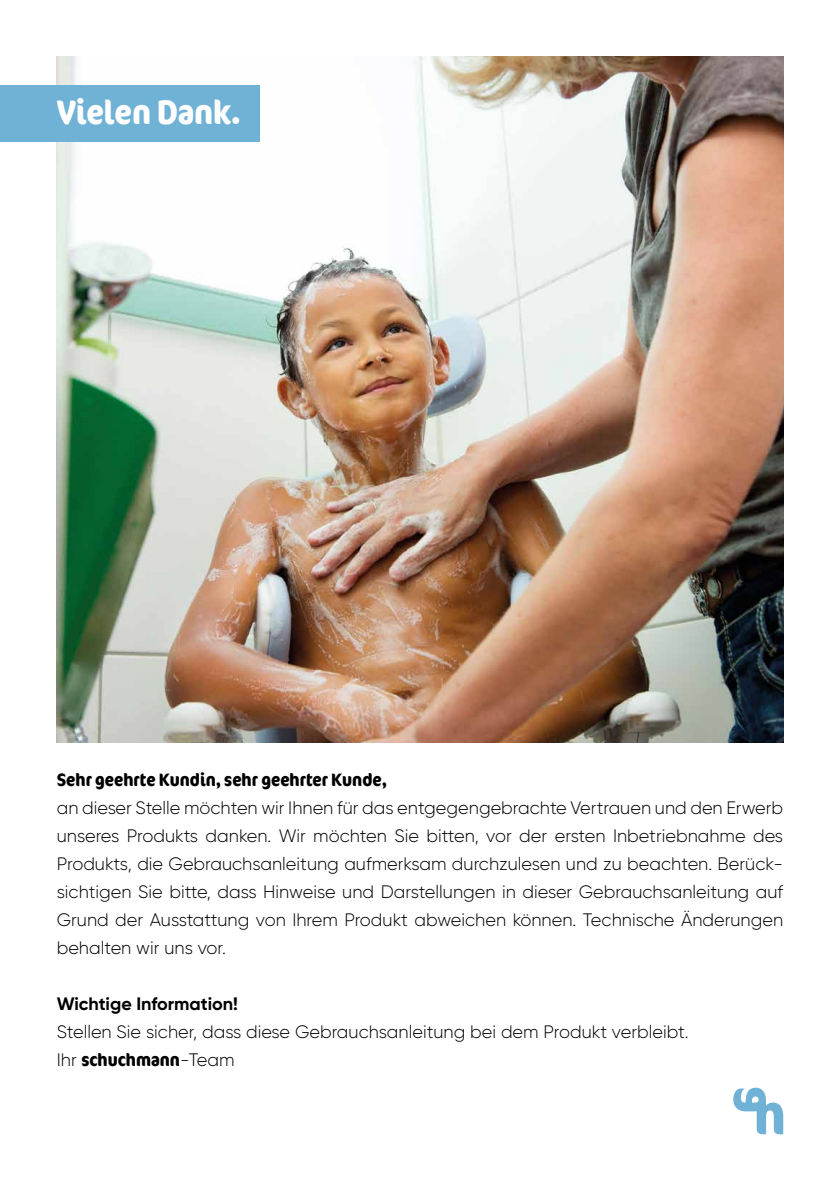
<style>
.page{position:relative;width:840px;height:1191px;background:#fff}
.page>*{position:absolute;margin:0;border:0;box-sizing:border-box;transform-origin:0 0}
.t1{font:700 condensed 34px "Cocon Offc Pro";color:#fff}
.t2{font:300 18px/28px "Gilroy";color:#000;text-align:justify}
.t3{font:700 condensed 18px "Cocon Offc Pro";color:#000}
.t4{font:700 18px "Gilroy";color:#000}
.s1{font-family:"Gilroy";font-weight:300;font-stretch:normal}
</style>
<div class="page">
<img style="left:57px;top:57px;width:725px;height:685px">
<svg style="left:733px;top:1087px;width:49px;height:47px"></svg>
<div style="left:0;top:85px;width:259px;height:57px;background:#70b2d6"></div>
<h1 class="t1" style="left:57px;top:88px;width:185px">Vielen Dank.</h1>
<p class="t3" style="left:57px;top:767px;width:331px">Sehr geehrte Kundin, sehr geehrter Kunde,</p>
<p class="t2" style="left:57px;top:793px;width:727px">an dieser Stelle möchten wir Ihnen für das entgegengebrachte Vertrauen und den Erwerb unseres Produkts danken. Wir möchten Sie bitten, vor der ersten Inbetriebnahme des Produkts, die Gebrauchsanleitung aufmerksam durchzulesen und zu beachten. Berück&shy;sichtigen Sie bitte, dass Hinweise und Darstellungen in dieser Gebrauchsanleitung auf Grund der Ausstattung von Ihrem Produkt abweichen können. Technische Änderungen behalten wir uns vor.</p>
<p class="t4" style="left:57px;top:992px;width:183px">Wichtige Information!</p>
<p class="t2" style="left:57px;top:1017px;width:633px">Stellen Sie sicher, dass diese Gebrauchsanleitung bei dem Produkt verbleibt.</p>
<p class="t3" style="left:57px;top:1047px;width:179px"><span class="s1">Ihr</span> schuchmann<span class="s1">-Team</span></p>
</div>
